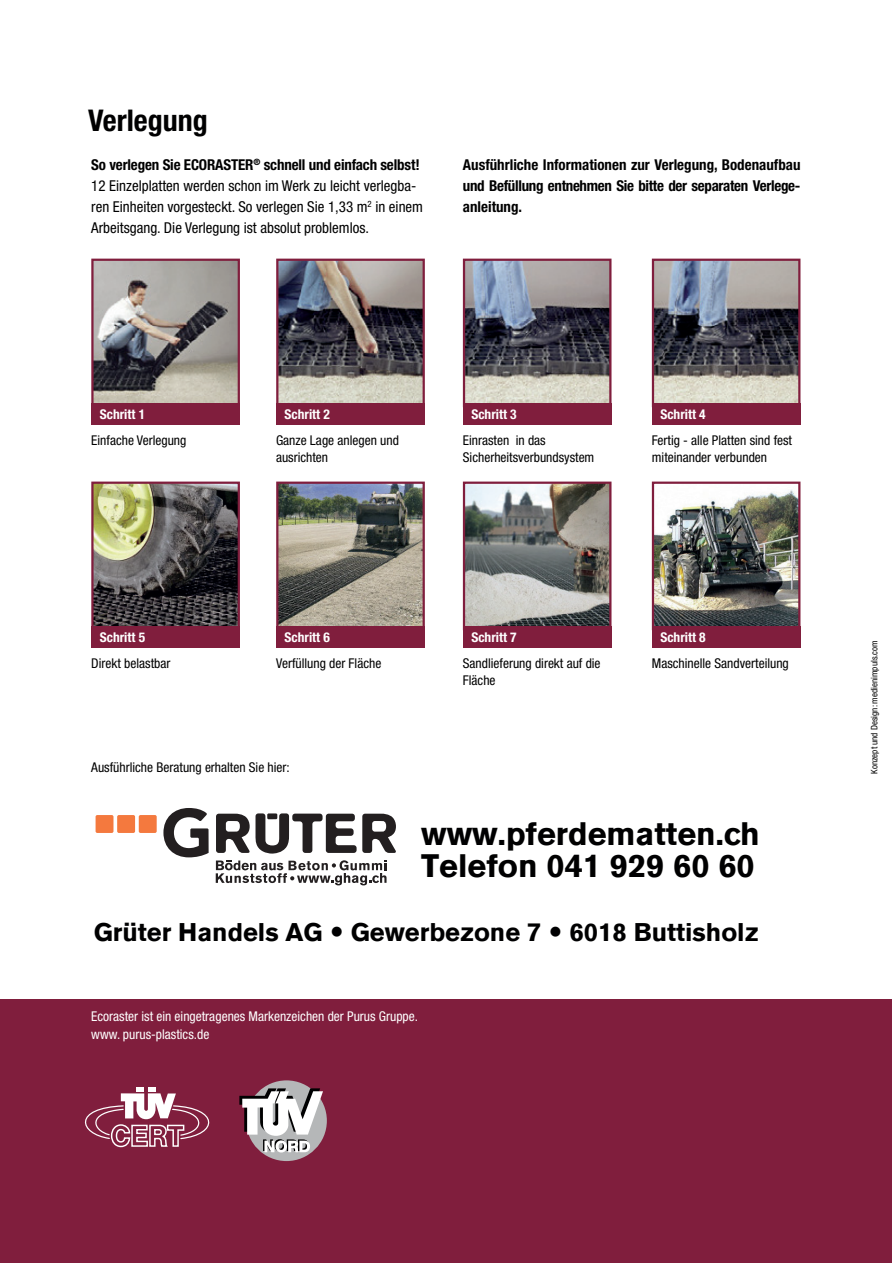
<style>
.page{position:relative;width:893px;height:1263px;background:#fff}
.page>*{position:absolute;margin:0;border:0;box-sizing:border-box;transform-origin:0 0}
.t1{font:700 32.4px/32.4px "Akzidenz Grotesk BE";color:#000001}
.t2{font:700 condensed 30px "Helvetica Neue";color:#000001}
.t3{font:700 25.5px "Akzidenz Grotesk BE";color:#000001}
.t4{font:condensed 15px/21px "Helvetica Neue";color:#000001}
.t5{font:700 condensed 15px/21px "Helvetica Neue";letter-spacing:-.02em;color:#000001;text-align:justify}
.t6{font:condensed 13.5px/16.2px "Helvetica Neue";color:#000001}
.t7{font:condensed 13.5px/18px "Helvetica Neue";color:#fff}
.t8{font:700 condensed 13.5px "Helvetica Neue";color:#fff}
.t9{font:condensed 9px "Helvetica Neue";color:#000001}
.s1{font-weight:700}
</style>
<div class="page">
<div style="left:0;top:1000px;width:892px;height:263px;background:#801e3d"></div>
<img style="left:94px;top:485px;width:143px;height:141px">
<div style="left:91px;top:482px;width:149px;height:148px;border:2px solid #801e3d"></div>
<div style="left:91px;top:626px;width:149px;height:21px;background:#801e3d"></div>
<img style="left:279px;top:485px;width:143px;height:141px">
<div style="left:276px;top:482px;width:149px;height:148px;border:2px solid #801e3d"></div>
<div style="left:276px;top:626px;width:149px;height:21px;background:#801e3d"></div>
<img style="left:466px;top:485px;width:142px;height:141px">
<div style="left:463px;top:482px;width:148px;height:148px;border:2px solid #801e3d"></div>
<div style="left:463px;top:626px;width:148px;height:21px;background:#801e3d"></div>
<img style="left:655px;top:489px;width:142px;height:137px">
<div style="left:652px;top:482px;width:148px;height:148px;border:2px solid #801e3d"></div>
<div style="left:652px;top:626px;width:148px;height:21px;background:#801e3d"></div>
<svg style="left:84px;top:1087px;width:126px;height:61px"></svg>
<div style="left:246px;top:1080px;width:81px;height:81px;background:#b5b7b8;border-radius:50%"></div>
<svg style="left:239px;top:1088px;width:84px;height:64px"></svg>
<img style="left:94px;top:262px;width:143px;height:141px">
<div style="left:91px;top:259px;width:149px;height:148px;border:2px solid #801e3d"></div>
<div style="left:91px;top:403px;width:149px;height:21px;background:#801e3d"></div>
<img style="left:279px;top:262px;width:143px;height:141px">
<div style="left:276px;top:259px;width:149px;height:148px;border:2px solid #801e3d"></div>
<div style="left:276px;top:403px;width:149px;height:21px;background:#801e3d"></div>
<img style="left:466px;top:262px;width:142px;height:141px">
<div style="left:463px;top:259px;width:148px;height:148px;border:2px solid #801e3d"></div>
<div style="left:463px;top:403px;width:148px;height:21px;background:#801e3d"></div>
<img style="left:655px;top:262px;width:142px;height:141px">
<div style="left:652px;top:259px;width:148px;height:148px;border:2px solid #801e3d"></div>
<div style="left:652px;top:403px;width:148px;height:21px;background:#801e3d"></div>
<div style="left:139px;top:815px;width:18px;height:18px;background:#f4793e;border-radius:2px"></div>
<div style="left:117px;top:815px;width:18px;height:18px;background:#f4793e;border-radius:2px"></div>
<div style="left:96px;top:815px;width:17px;height:18px;background:#f4793e;border-radius:2px"></div>
<svg style="left:216px;top:813px;width:180px;height:40px"></svg>
<svg style="left:163px;top:808px;width:46px;height:49px"></svg>
<svg style="left:216px;top:860px;width:171px;height:25px"></svg>
<h2 class="t2" style="left:88px;top:102px;width:121px">Verlegung</h2>
<p class="t4" style="left:91px;top:155px;width:333px"><span class="s1">So verlegen Sie ECORASTER</span><sup>®</sup> <span class="s1">schnell und einfach selbst!<br></span>12 Einzelplatten werden schon im Werk zu leicht verlegba&shy;ren Einheiten vorgesteckt. So verlegen Sie 1,33 m<sup>2</sup> in einem Arbeitsgang. Die Verlegung ist absolut problemlos.</p>
<p class="t5" style="left:463px;top:154px;width:339px">Ausführliche Informationen zur Verlegung, Bodenaufbau und Befüllung entnehmen Sie bitte der separaten Verlege&shy;anleitung.</p>
<p class="t8" style="left:100px;top:406px;width:47px">Schritt 1</p>
<p class="t8" style="left:285px;top:406px;width:47px">Schritt 2</p>
<p class="t8" style="left:471px;top:406px;width:47px">Schritt 3</p>
<p class="t8" style="left:660px;top:406px;width:47px">Schritt 4</p>
<p class="t6" style="left:91px;top:432px;width:97px">Einfache Verlegung</p>
<p class="t6" style="left:276px;top:432px;width:124px">Ganze Lage anlegen und ausrichten</p>
<p class="t6" style="left:463px;top:432px;width:133px">Einrasten in das<br>Sicherheitsverbundsystem</p>
<p class="t6" style="left:652px;top:432px;width:142px">Fertig - alle Platten sind fest miteinander verbunden</p>
<p class="t8" style="left:100px;top:629px;width:47px">Schritt 5</p>
<p class="t8" style="left:285px;top:629px;width:47px">Schritt 6</p>
<p class="t8" style="left:471px;top:629px;width:47px">Schritt 7</p>
<p class="t8" style="left:660px;top:629px;width:47px">Schritt 8</p>
<p class="t6" style="left:91px;top:655px;width:81px">Direkt belastbar</p>
<p class="t6" style="left:276px;top:655px;width:107px">Verfüllung der Fläche</p>
<p class="t6" style="left:463px;top:655px;width:139px">Sandlieferung direkt auf die<br>Fläche</p>
<p class="t6" style="left:652px;top:655px;width:139px">Maschinelle Sandverteilung</p>
<p class="t6" style="left:91px;top:759px;width:200px">Ausführliche Beratung erhalten Sie hier:</p>
<h1 class="t1" style="left:421px;top:817px;width:340px">www.pferdematten.ch<br>Telefon 041 929 60 60</h1>
<h3 class="t3" style="left:94px;top:917px;width:666px">Grüter Handels AG Gewerbezone 7 6018 Buttisholz</h3>
<p class="t7" style="left:91px;top:1007px;width:328px">Ecoraster ist ein eingetragenes Markenzeichen der Purus Gruppe. www. purus-plastics.de</p>
<p class="t9" style="left:869px;top:773px;width:135px;rotate:-90deg">Konzept und Design: medienimpuls.com</p>
</div>
